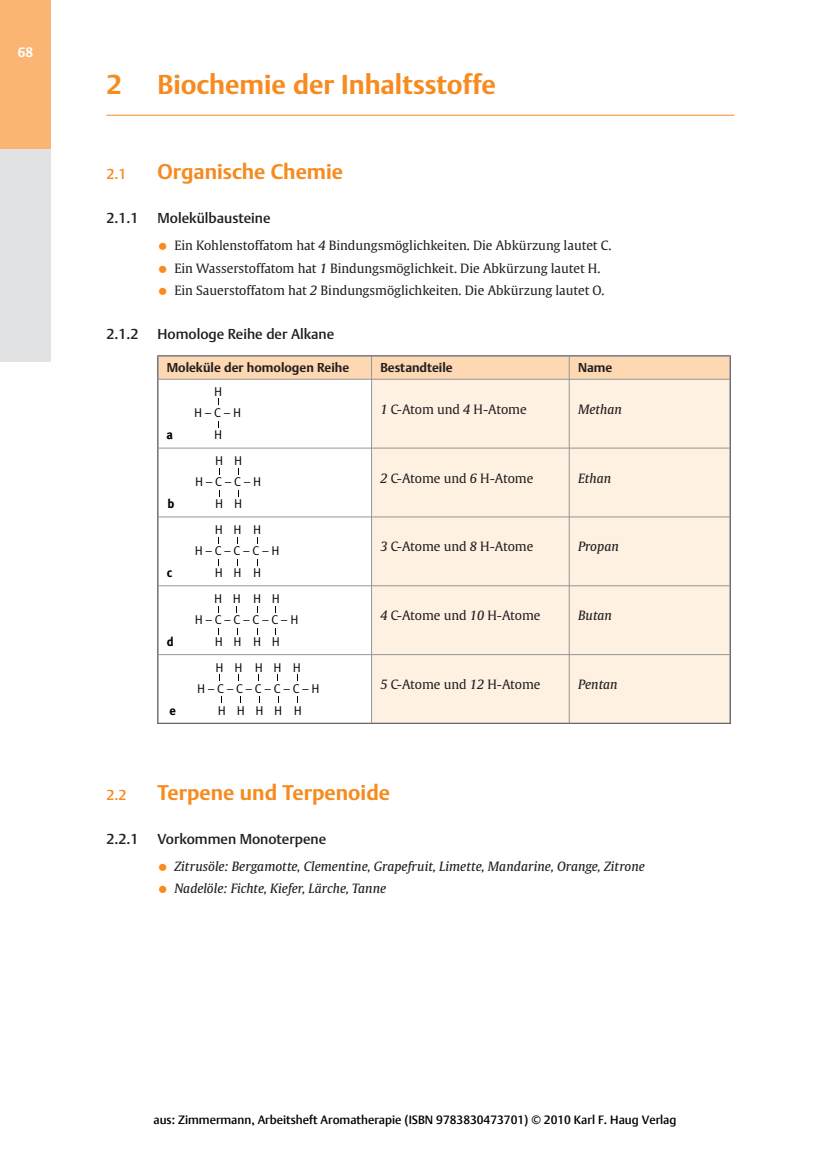
<style>
.page{position:relative;width:830px;height:1149px;background:#fff}
.page>*{position:absolute;margin:0;border:0;box-sizing:border-box;transform-origin:0 0}
.t1{font:700 27px "Thieme Argo 2008";color:#f68b1f}
.t2{font:700 21px "Thieme Argo 2008";color:#f68b1f}
.t3{font:500 14.25px "Thieme Argo 2008";color:#231f20}
.t4{font:500 14.25px "Thieme Argo 2008";color:#f68b1f}
.t5{font:700 13.5px "Thieme Argo 2008";color:#fff}
.t6{font:12.75px "Thieme Gulliver 2008";color:#231f20}
.t7{font:italic 12.75px "Thieme Gulliver 2008";color:#231f20}
.t8{font:700 12.75px "Thieme Argo 2008";color:#231f20}
.t9{font:12.75px "Meta Plus Normal Roman+QSFCOQ";letter-spacing:.835em;color:#000}
.t10{font:12.75px "Meta Plus Normal Roman+MPGPNJ";letter-spacing:.835em;color:#000}
.t11{font:12.75px "Meta Plus Normal Roman+PNTKEM";letter-spacing:.865em;color:#000}
.t12{font:12.75px "Meta Plus Normal Roman+CBHYSE";color:#000}
.t13{font:12.75px "Meta Plus Normal Roman+TUNFPA";color:#000}
.t14{font:12.75px "Meta Plus Bold Roman+KUVQRE";color:#000}
.t15{font:12.75px "Meta Plus Bold Roman+DVBYDL";color:#000}
.t16{font:12.75px "Meta Plus Bold Roman+OAKWJN";color:#000}
.t17{font:12.75px "Meta Plus Bold Roman+ANHJCL";color:#000}
.t18{font:12.75px "Meta Plus Bold Roman+SMDJTP";color:#000}
.t19{font:500 12px "Thieme Argo 2008";color:#000}
.s1{color:#f68b1f}
.s2{font-style:italic}
.s3{font-style:normal;color:#f68b1f}
</style>
<div class="page">
<div style="left:0;top:0;width:51px;height:149px;background:#fbb573"></div>
<div style="left:0;top:149px;width:51px;height:212px;background:#e1e2e4"></div>
<hr style="left:106px;top:115px;width:627px;height:1px;background:#f68b1f">
<div style="left:158px;top:356px;width:213px;height:23px;background:#fdd8b2"></div>
<div style="left:371px;top:356px;width:198px;height:23px;background:#fdd8b2"></div>
<div style="left:569px;top:356px;width:160px;height:23px;background:#fdd8b2"></div>
<div style="left:371px;top:379px;width:198px;height:69px;background:#fef1e2"></div>
<div style="left:569px;top:379px;width:160px;height:69px;background:#fef1e2"></div>
<div style="left:371px;top:448px;width:198px;height:69px;background:#fef1e2"></div>
<div style="left:569px;top:448px;width:160px;height:69px;background:#fef1e2"></div>
<div style="left:371px;top:517px;width:198px;height:68px;background:#fef1e2"></div>
<div style="left:569px;top:517px;width:160px;height:68px;background:#fef1e2"></div>
<div style="left:371px;top:585px;width:198px;height:69px;background:#fef1e2"></div>
<div style="left:569px;top:585px;width:160px;height:69px;background:#fef1e2"></div>
<div style="left:371px;top:654px;width:198px;height:68px;background:#fef1e2"></div>
<div style="left:569px;top:654px;width:160px;height:68px;background:#fef1e2"></div>
<hr style="left:158px;top:356px;width:1px;height:366px;background:#939598">
<hr style="left:371px;top:356px;width:1px;height:366px;background:#939598">
<hr style="left:568px;top:356px;width:1px;height:366px;background:#939598">
<hr style="left:729px;top:356px;width:1px;height:366px;background:#939598">
<hr style="left:158px;top:356px;width:571px;height:1px;background:#939598">
<hr style="left:158px;top:379px;width:571px;height:1px;background:#939598">
<hr style="left:158px;top:447px;width:571px;height:1px;background:#939598">
<hr style="left:158px;top:516px;width:571px;height:1px;background:#939598">
<hr style="left:158px;top:585px;width:571px;height:1px;background:#939598">
<hr style="left:158px;top:654px;width:571px;height:1px;background:#939598">
<hr style="left:158px;top:722px;width:571px;height:1px;background:#939598">
<p class="t5" style="left:18px;top:45px;width:17px">68</p>
<h1 class="t1" style="left:106px;top:68px;width:17px">2</h1>
<h1 class="t1" style="left:157px;top:68px;width:340px">Biochemie der Inhaltsstoffe</h1>
<p class="t4" style="left:106px;top:166px;width:22px">2.1</p>
<h2 class="t2" style="left:157px;top:160px;width:187px">Organische Chemie</h2>
<p class="t3" style="left:106px;top:210px;width:34px">2.1.1</p>
<p class="t3" style="left:157px;top:210px;width:115px">Molekülbausteine</p>
<p class="t6" style="left:157px;top:238px;width:455px"><span class="s1">●</span> Ein Kohlenstoffatom hat <span class="s2">4</span> Bindungsmöglichkeiten. Die Abkürzung lautet C.</p>
<p class="t6" style="left:157px;top:260px;width:444px"><span class="s1">●</span> Ein Wasserstoffatom hat <span class="s2">1</span> Bindungsmöglichkeit. Die Abkürzung lautet H.</p>
<p class="t6" style="left:157px;top:283px;width:448px"><span class="s1">●</span> Ein Sauerstoffatom hat <span class="s2">2</span> Bindungsmöglichkeiten. Die Abkürzung lautet O.</p>
<p class="t3" style="left:106px;top:325px;width:34px">2.1.2</p>
<p class="t3" style="left:157px;top:325px;width:178px">Homologe Reihe der Alkane</p>
<p class="t8" style="left:167px;top:360px;width:184px">Moleküle der homologen Reihe</p>
<p class="t8" style="left:380px;top:360px;width:74px">Bestandteile</p>
<p class="t8" style="left:578px;top:360px;width:36px">Name</p>
<p class="t13" style="left:194px;top:405px;width:48px">H–C–H</p>
<p class="t13" style="left:214px;top:384px;width:10px">H</p>
<p class="t6" style="left:380px;top:402px;width:148px"><span class="s2">1</span> C-Atom und <span class="s2">4</span> H-Atome</p>
<p class="t7" style="left:578px;top:402px;width:45px">Methan</p>
<p class="t14" style="left:166px;top:426px;width:8px">a</p>
<p class="t13" style="left:214px;top:427px;width:10px">H</p>
<p class="t12" style="left:215px;top:453px;width:28px">H H</p>
<p class="t12" style="left:195px;top:474px;width:67px">H–C–C–H</p>
<p class="t15" style="left:167px;top:496px;width:8px">b</p>
<p class="t12" style="left:215px;top:496px;width:28px">H H</p>
<p class="t11" style="left:215px;top:522px;width:48px">HHH</p>
<p class="t11" style="left:195px;top:543px;width:86px">H–C–C–C–H</p>
<p class="t16" style="left:167px;top:565px;width:7px">c</p>
<p class="t11" style="left:215px;top:565px;width:48px">HHH</p>
<p class="t10" style="left:214px;top:591px;width:67px">HH HH</p>
<p class="t10" style="left:195px;top:612px;width:105px">H–C–C–C–C–H</p>
<p class="t17" style="left:167px;top:634px;width:9px">d</p>
<p class="t10" style="left:215px;top:634px;width:67px">HHHH</p>
<p class="t9" style="left:215px;top:659px;width:87px">HHHHH</p>
<p class="t9" style="left:197px;top:680px;width:124px">H–C–C–C–C–C–H</p>
<p class="t18" style="left:169px;top:702px;width:8px">e</p>
<p class="t9" style="left:218px;top:702px;width:85px">HHHHH</p>
<p class="t6" style="left:380px;top:470px;width:154px"><span class="s2">2</span> C-Atome und <span class="s2">6</span> H-Atome</p>
<p class="t7" style="left:578px;top:470px;width:35px">Ethan</p>
<p class="t6" style="left:380px;top:539px;width:154px"><span class="s2">3</span> C-Atome und <span class="s2">8</span> H-Atome</p>
<p class="t7" style="left:578px;top:539px;width:42px">Propan</p>
<p class="t6" style="left:380px;top:608px;width:161px"><span class="s2">4</span> C-Atome und <span class="s2">10</span> H-Atome</p>
<p class="t7" style="left:578px;top:608px;width:35px">Butan</p>
<p class="t6" style="left:380px;top:677px;width:161px"><span class="s2">5</span> C-Atome und <span class="s2">12</span> H-Atome</p>
<p class="t7" style="left:578px;top:677px;width:41px">Pentan</p>
<p class="t4" style="left:106px;top:786px;width:22px">2.2</p>
<h2 class="t2" style="left:157px;top:780px;width:234px">Terpene und Terpenoide</h2>
<p class="t3" style="left:106px;top:830px;width:34px">2.2.1</p>
<p class="t3" style="left:157px;top:830px;width:170px">Vorkommen Monoterpene</p>
<p class="t7" style="left:157px;top:858px;width:489px"><span class="s3">●</span> Zitrusöle: Bergamotte, Clementine, Grapefruit, Limette, Mandarine, Orange, Zitrone</p>
<p class="t7" style="left:157px;top:881px;width:230px"><span class="s3">●</span> Nadelöle: Fichte, Kiefer, Lärche, Tanne</p>
<p class="t19" style="left:153px;top:1111px;width:524px">aus: Zimmermann, Arbeitsheft Aromatherapie (ISBN 9783830473701) © 2010 Karl F. Haug Verlag</p>
</div>
